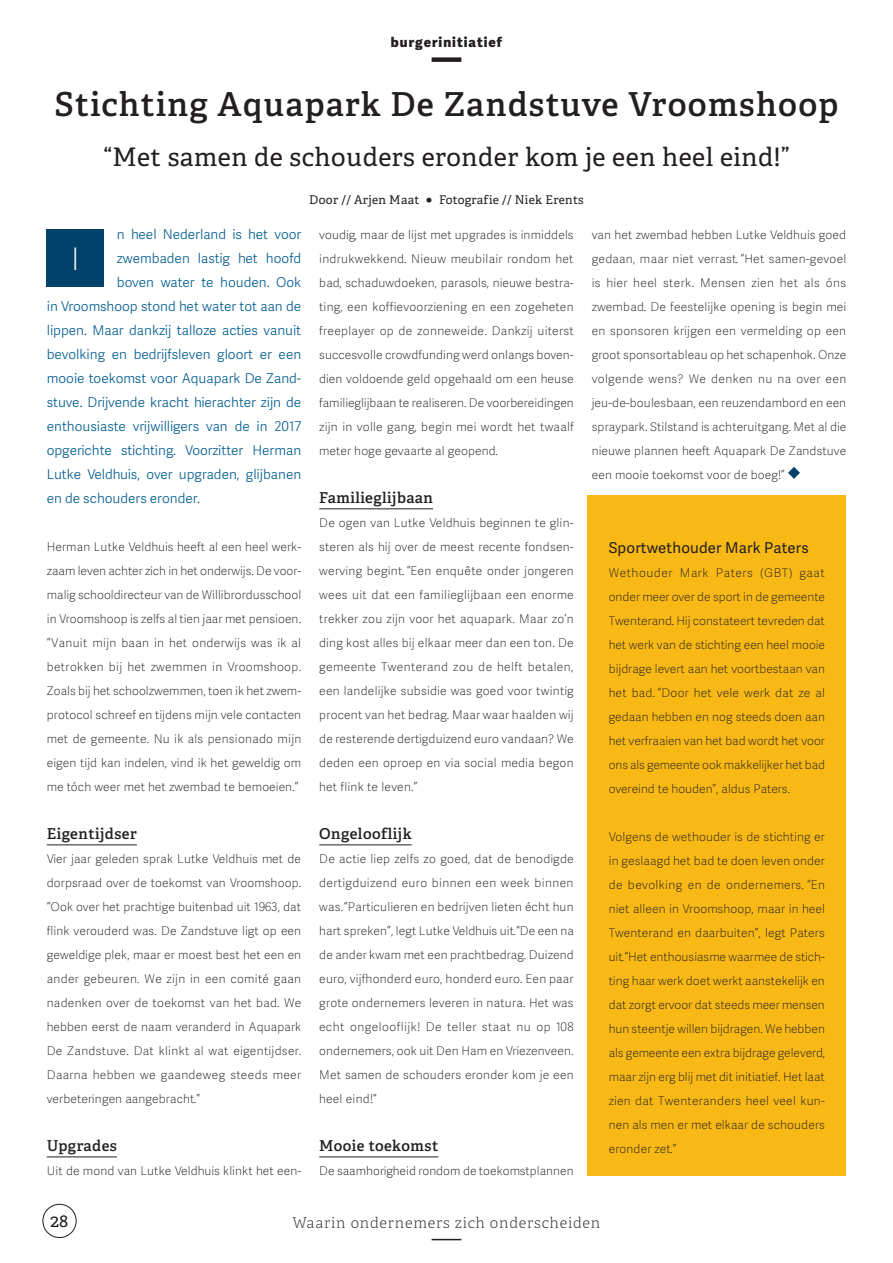
<style>
.page{position:relative;width:893px;height:1263px;background:#fff}
.page>*{position:absolute;margin:0;border:0;box-sizing:border-box;transform-origin:0 0}
.t1{font:600 33px "Adelle";letter-spacing:.04em;color:#231f20}
.t2{font:100 31.05px "Adelle Sans";color:#fff}
.t3{font:25.5px "Adelle";letter-spacing:.02em;color:#231f20}
.t4{font:18px "Adelle";color:#231f20}
.t5{font:600 15px "Adelle";letter-spacing:.03em;color:#231f20}
.t6{font:100 15px "Adelle";letter-spacing:.05em;color:#231f20}
.t7{font:15px "Adelle Sans";letter-spacing:.01em;color:#231f20}
.t8{font:300 13.5px "Adelle Sans";color:#005b8f}
.t9{font:800 13.5px "Adelle Sans";letter-spacing:.075em;color:#231f20}
.t10{font:100 12px/24px "Adelle Sans";letter-spacing:.01em;color:#231f20;text-align:justify}
.t11{font:12px "Adelle";letter-spacing:.025em;color:#231f20}
</style>
<div class="page">
<hr style="left:47px;top:844px;width:90px;height:1px;background:#231f20">
<hr style="left:47px;top:1156px;width:70px;height:1px;background:#231f20">
<hr style="left:319px;top:508px;width:114px;height:1px;background:#231f20">
<hr style="left:319px;top:844px;width:93px;height:1px;background:#231f20">
<hr style="left:319px;top:1156px;width:119px;height:1px;background:#231f20">
<svg style="left:788px;top:467px;width:12px;height:12px"></svg>
<div style="left:587px;top:495px;width:259px;height:681px;background:#f8b916"></div>
<div style="left:47px;top:230px;width:57px;height:57px;background:#00426a"></div>
<div style="left:432px;top:57px;width:29px;height:5px;background:#231f20"></div>
<svg style="left:432px;top:1239px;width:29px;height:1px"></svg>
<div style="left:43px;top:1204px;width:34px;height:34px;border:1px solid #231f20;border-radius:50%"></div>
<p class="t9" style="left:391px;top:34px;width:113px">burgerinitiatief</p>
<h1 class="t1" style="left:54px;top:83px;width:786px">Stichting Aquapark De Zandstuve Vroomshoop</h1>
<h3 class="t3" style="left:104px;top:142px;width:687px">“Met samen de schouders eronder kom je een heel eind!”</h3>
<p class="t8" style="left:117px;top:226px;width:186px">n heel Nederland is het voor</p>
<p class="t8" style="left:117px;top:250px;width:186px">zwembaden lastig het hoofd</p>
<p class="t8" style="left:117px;top:274px;width:186px">boven water te houden. Ook</p>
<p class="t8" style="left:47px;top:298px;width:256px">in Vroomshoop stond het water tot aan de</p>
<p class="t8" style="left:47px;top:322px;width:256px">lippen. Maar dankzij talloze acties vanuit</p>
<p class="t8" style="left:47px;top:346px;width:256px">bevolking en bedrijfsleven gloort er een</p>
<p class="t8" style="left:47px;top:370px;width:256px">mooie toekomst voor Aquapark De Zand-</p>
<p class="t8" style="left:47px;top:394px;width:256px">stuve. Drijvende kracht hierachter zijn de</p>
<p class="t8" style="left:47px;top:418px;width:256px">enthousiaste vrijwilligers van de in 2017</p>
<p class="t8" style="left:47px;top:442px;width:256px">opgerichte stichting. Voorzitter Herman</p>
<p class="t8" style="left:47px;top:466px;width:256px">Lutke Veldhuis, over upgraden, glijbanen</p>
<p class="t8" style="left:47px;top:490px;width:155px">en de schouders eronder.</p>
<p class="t10" style="left:47px;top:535px;width:256px">Herman Lutke Veldhuis heeft al een heel werk&shy;zaam leven achter zich in het onderwijs. De voor&shy;malig schooldirecteur van de Willibrordusschool in Vroomshoop is zelfs al tien jaar met pensioen. “Vanuit mijn baan in het onderwijs was ik al betrokken bij het zwemmen in Vroomshoop.<br>Zoals bij het schoolzwemmen, toen ik het zwem&shy;protocol schreef en tijdens mijn vele contacten met de gemeente. Nu ik als pensionado mijn eigen tijd kan indelen, vind ik het geweldig om me tóch weer met het zwembad te bemoeien.”</p>
<p class="t5" style="left:47px;top:824px;width:92px">Eigentijdser</p>
<p class="t10" style="left:47px;top:847px;width:256px">Vier jaar geleden sprak Lutke Veldhuis met de dorpsraad over de toekomst van Vroomshoop. “Ook over het prachtige buitenbad uit 1963, dat flink verouderd was. De Zandstuve ligt op een geweldige plek, maar er moest best het een en ander gebeuren. We zijn in een comité gaan nadenken over de toekomst van het bad. We hebben eerst de naam veranderd in Aquapark De Zandstuve. Dat klinkt al wat eigentijdser.<br>Daarna hebben we gaandeweg steeds meer verbeteringen aangebracht.”</p>
<p class="t5" style="left:47px;top:1136px;width:72px">Upgrades</p>
<p class="t10" style="left:47px;top:1159px;width:256px">Uit de mond van Lutke Veldhuis klinkt het een-</p>
<h2 class="t2" style="left:71px;top:242px;width:10px">I</h2>
<p class="t11" style="left:309px;top:192px;width:276px">Door // Arjen Maat ○ Fotografie // Niek Erents</p>
<p class="t10" style="left:319px;top:223px;width:256px">voudig, maar de lijst met upgrades is inmiddels indrukwekkend. Nieuw meubilair rondom het bad, schaduwdoeken, parasols, nieuwe bestra&shy;ting, een koffievoorziening en een zogeheten freeplayer op de zonneweide. Dankzij uiterst succesvolle crowdfunding werd onlangs boven&shy;dien voldoende geld opgehaald om een heuse familieglijbaan te realiseren. De voorbereidingen zijn in volle gang, begin mei wordt het twaalf meter hoge gevaarte al geopend.</p>
<p class="t5" style="left:319px;top:488px;width:115px">Familieglijbaan</p>
<p class="t10" style="left:319px;top:511px;width:256px">De ogen van Lutke Veldhuis beginnen te glin&shy;steren als hij over de meest recente fondsen&shy;werving begint. “Een enquête onder jongeren wees uit dat een familieglijbaan een enorme trekker zou zijn voor het aquapark. Maar zo’n ding kost alles bij elkaar meer dan een ton. De gemeente Twenterand zou de helft betalen, een landelijke subsidie was goed voor twintig procent van het bedrag. Maar waar haalden wij de resterende dertigduizend euro vandaan? We deden een oproep en via social media begon het flink te leven.”</p>
<p class="t5" style="left:319px;top:824px;width:94px">Ongelooflijk</p>
<p class="t10" style="left:319px;top:847px;width:256px">De actie liep zelfs zo goed, dat de benodigde dertigduizend euro binnen een week binnen was. “Particulieren en bedrijven lieten écht hun hart spreken”, legt Lutke Veldhuis uit. “De een na de ander kwam met een prachtbedrag. Duizend euro, vijfhonderd euro, honderd euro. Een paar grote ondernemers leveren in natura. Het was echt ongelooflijk! De teller staat nu op 108 ondernemers, ook uit Den Ham en Vriezenveen.<br>Met samen de schouders eronder kom je een heel eind!”</p>
<p class="t5" style="left:319px;top:1136px;width:121px">Mooie toekomst</p>
<p class="t10" style="left:319px;top:1159px;width:256px">De saamhorigheid rondom de toekomstplannen</p>
<p class="t10" style="left:592px;top:223px;width:256px">van het zwembad hebben Lutke Veldhuis goed gedaan, maar niet verrast. “Het samen-gevoel is hier heel sterk. Mensen zien het als óns zwembad. De feestelijke opening is begin mei en sponsoren krijgen een vermelding op een groot sponsortableau op het schapenhok. Onze volgende wens? We denken nu na over een jeu-de-boulesbaan, een reuzendambord en een spraypark. Stilstand is achteruitgang. Met al die nieuwe plannen heeft Aquapark De Zandstuve een mooie toekomst voor de boeg!”</p>
<p class="t7" style="left:609px;top:539px;width:202px">Sportwethouder Mark Paters</p>
<p class="t10" style="left:609px;top:561px;width:218px">Wethouder Mark Paters (GBT) gaat onder meer over de sport in de gemeente Twenterand. Hij constateert tevreden dat het werk van de stichting een heel mooie bijdrage levert aan het voortbestaan van het bad. “Door het vele werk dat ze al gedaan hebben en nog steeds doen aan het verfraaien van het bad wordt het voor ons als gemeente ook makkelijker het bad overeind te houden”, aldus Paters.</p>
<p class="t10" style="left:609px;top:825px;width:218px">Volgens de wethouder is de stichting er in geslaagd het bad te doen leven onder de bevolking en de ondernemers. “En niet alleen in Vroomshoop, maar in heel Twenterand en daarbuiten”, legt Paters uit. “Het enthousiasme waarmee de stich&shy;ting haar werk doet werkt aanstekelijk en dat zorgt ervoor dat steeds meer mensen hun steentje willen bijdragen. We hebben als gemeente een extra bijdrage geleverd, maar zijn erg blij met dit initiatief. Het laat zien dat Twenteranders heel veel kun&shy;nen als men er met elkaar de schouders eronder zet.”</p>
<h3 class="t4" style="left:51px;top:1209px;width:19px">28</h3>
<p class="t6" style="left:293px;top:1214px;width:309px">Waarin ondernemers zich onderscheiden</p>
</div>
